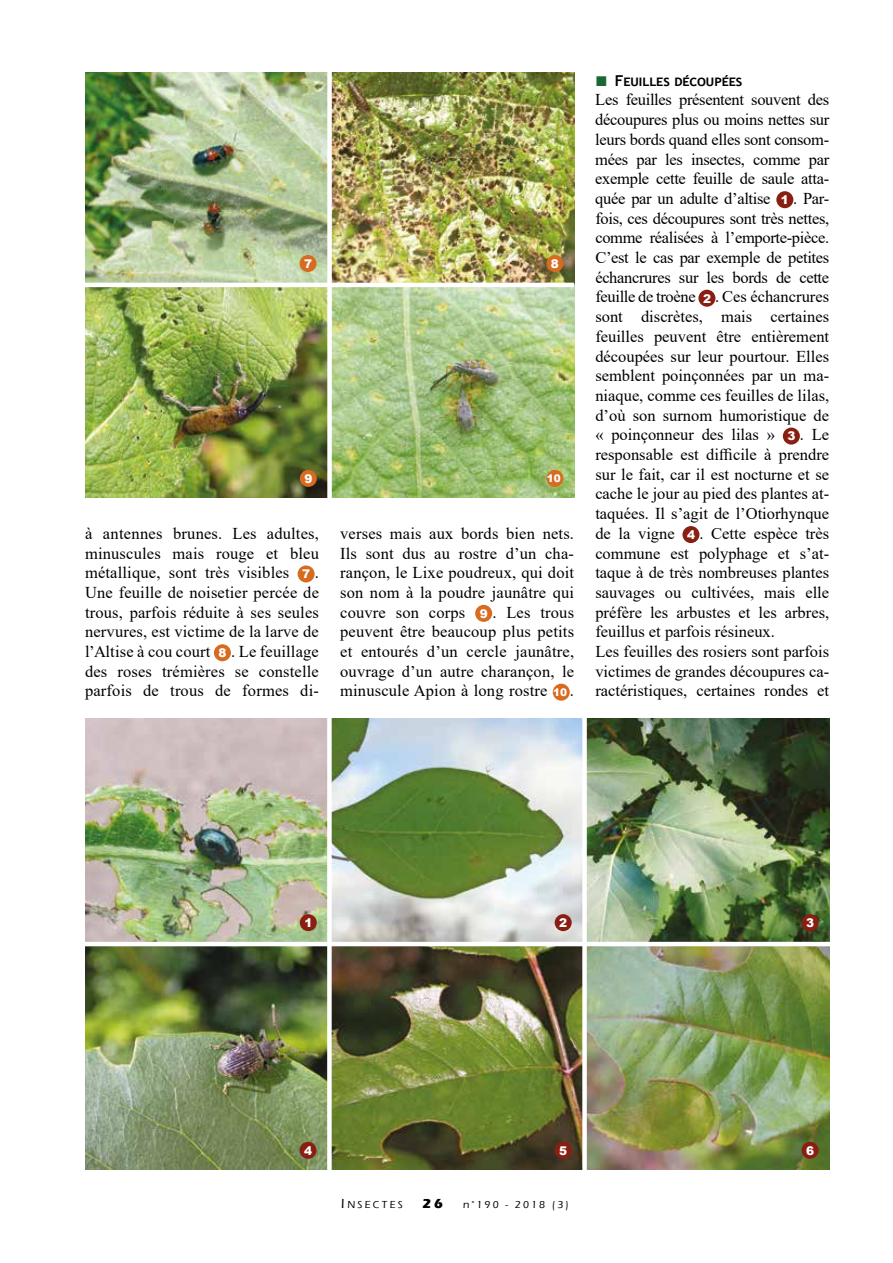
<style>
.page{position:relative;width:893px;height:1263px;background:#fff}
.page>*{position:absolute;margin:0;border:0;box-sizing:border-box;transform-origin:0 0}
.t1{font:16.5px/19.6px "Times New Roman";color:#000;text-align:justify}
.t2{font:700 15px "Trebuchet MS";color:#000}
.t3{font:900 12px "Arial";color:#fff}
.t4{font:500 10.5px "Eras ITC";letter-spacing:.2em;color:#000}
.t5{font:900 10.5px "Arial";color:#fff}
.s1{font-family:"Arial";font-weight:900;font-size:12px;color:#fff}
.s2{font-family:"Arial";font-weight:900;font-size:10.5px;color:#fff}
.s3{font-family:"Century Gothic";font-weight:400;font-size:21px;color:#196733}
.s4{font-size:13.5px}
.s5{font-weight:700;font-size:13.5px}
</style>
<div class="page">
<div style="left:298px;top:565px;width:17px;height:17px;background:#d76b1f;border-radius:50%"></div>
<div style="left:214px;top:644px;width:17px;height:17px;background:#d76b1f;border-radius:50%"></div>
<div style="left:475px;top:605px;width:17px;height:17px;background:#d76b1f;border-radius:50%"></div>
<div style="left:553px;top:684px;width:17px;height:17px;background:#d76b1f;border-radius:50%"></div>
<div style="left:776px;top:191px;width:17px;height:17px;background:#891e12;border-radius:50%"></div>
<div style="left:698px;top:290px;width:17px;height:17px;background:#891e12;border-radius:50%"></div>
<div style="left:783px;top:428px;width:17px;height:17px;background:#891e12;border-radius:50%"></div>
<div style="left:682px;top:526px;width:17px;height:17px;background:#891e12;border-radius:50%"></div>
<img style="left:85px;top:72px;width:489px;height:425px">
<img style="left:85px;top:719px;width:744px;height:450px">
<div style="left:327px;top:65px;width:5px;height:438px;background:#fff"></div>
<div style="left:327px;top:714px;width:5px;height:460px;background:#fff"></div>
<div style="left:582px;top:714px;width:5px;height:460px;background:#fff"></div>
<hr style="left:81px;top:283px;width:493px;height:4px;background:#fff">
<hr style="left:83px;top:942px;width:750px;height:4px;background:#fff">
<div style="left:300px;top:255px;width:17px;height:17px;background:#d76b1f;border-radius:50%"></div>
<div style="left:546px;top:255px;width:17px;height:17px;background:#d76b1f;border-radius:50%"></div>
<div style="left:300px;top:470px;width:17px;height:17px;background:#d76b1f;border-radius:50%"></div>
<div style="left:546px;top:470px;width:17px;height:17px;background:#d76b1f;border-radius:50%"></div>
<div style="left:300px;top:1142px;width:17px;height:17px;background:#891e12;border-radius:50%"></div>
<div style="left:555px;top:1142px;width:17px;height:17px;background:#891e12;border-radius:50%"></div>
<div style="left:801px;top:1142px;width:18px;height:17px;background:#891e12;border-radius:50%"></div>
<div style="left:300px;top:914px;width:17px;height:17px;background:#891e12;border-radius:50%"></div>
<div style="left:555px;top:914px;width:17px;height:17px;background:#891e12;border-radius:50%"></div>
<div style="left:801px;top:914px;width:18px;height:17px;background:#891e12;border-radius:50%"></div>
<p class="t3" style="left:304px;top:255px;width:10px">7</p>
<p class="t3" style="left:551px;top:255px;width:10px">8</p>
<p class="t3" style="left:304px;top:470px;width:10px">9</p>
<p class="t5" style="left:547px;top:470px;width:16px">10</p>
<p class="t1" style="left:85px;top:523px;width:235px">à antennes brunes. Les adultes, minuscules mais rouge et bleu métallique, sont très visibles <span class="s1">7</span> .<br>Une feuille de noisetier percée de trous, parfois réduite à ses seules nervures, est victime de la larve de l’Altise à cou court <span class="s1">8</span> . Le feuillage des roses trémières se constelle parfois de trous de formes di-</p>
<p class="t1" style="left:340px;top:523px;width:235px">verses mais aux bords bien nets.<br>Ils sont dus au rostre d’un cha&shy;rançon, le Lixe poudreux, qui doit son nom à la poudre jaunâtre qui couvre son corps <span class="s1">9</span> . Les trous peuvent être beaucoup plus petits et entourés d’un cercle jaunâtre, ouvrage d’un autre charançon, le minuscule Apion à long rostre <span class="s2">10</span> .</p>
<p class="t2" style="left:595px;top:71px;width:149px"><span class="s3">■</span> Feuilles découpées</p>
<p class="t1" style="left:595px;top:90px;width:235px;text-align:left">Les feuilles présentent souvent des découpures plus ou moins nettes sur leurs bords quand elles sont consom&shy;mées par les insectes, comme par exemple cette feuille de saule atta&shy;quée par un adulte d’altise <span class="s1">1</span> . Par&shy;fois, ces découpures sont très nettes, comme réalisées à l’emporte-pièce.<br>C’est le cas par exemple de petites échancrures sur les bords de cette feuille de troène <span class="s1">2</span> . Ces échancrures sont discrètes, mais certaines feuilles peuvent être entièrement découpées sur leur pourtour. Elles semblent poinçonnées par un ma&shy;niaque, comme ces feuilles de lilas, d’où son surnom humoristique de « poinçonneur des lilas » <span class="s1">3</span> . Le responsable est difficile à prendre sur le fait, car il est nocturne et se cache le jour au pied des plantes at&shy;taquées. Il s’agit de l’Otiorhynque de la vigne <span class="s1">4</span> . Cette espèce très commune est polyphage et s’at&shy;taque à de très nombreuses plantes sauvages ou cultivées, mais elle préfère les arbustes et les arbres, feuillus et parfois résineux.<br>Les feuilles des rosiers sont parfois victimes de grandes découpures ca&shy;ractéristiques, certaines rondes et</p>
<p class="t3" style="left:304px;top:914px;width:10px">1</p>
<p class="t3" style="left:559px;top:914px;width:10px">2</p>
<p class="t3" style="left:806px;top:914px;width:10px">3</p>
<p class="t3" style="left:304px;top:1141px;width:10px">4</p>
<p class="t3" style="left:559px;top:1141px;width:10px">5</p>
<p class="t3" style="left:806px;top:1141px;width:10px">6</p>
<p class="t4" style="left:341px;top:1199px;width:229px"><span class="s4">I</span>NSECTES <span class="s5">26</span> n°190 - 2018 (3)</p>
</div>
